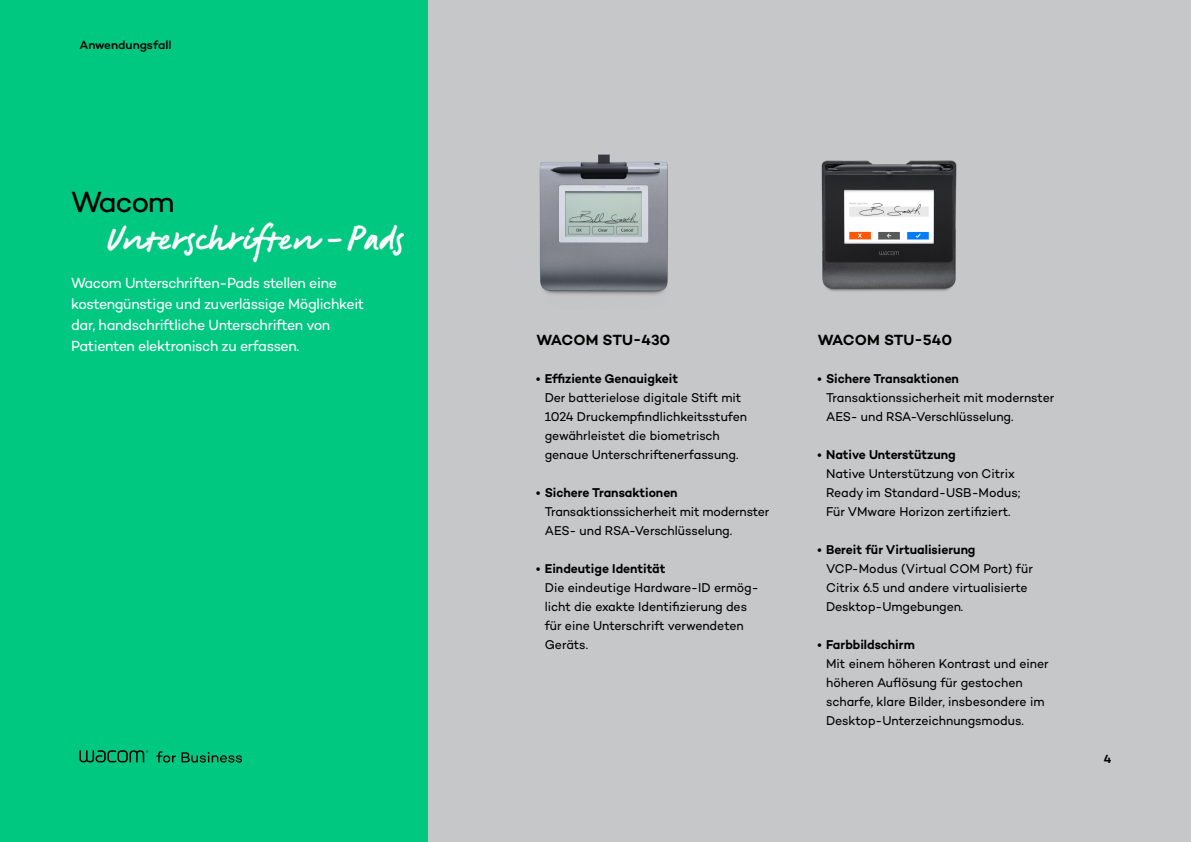
<style>
.page{position:relative;width:1191px;height:842px;background:#c5c7c8}
.page>*{position:absolute;margin:0;border:0;box-sizing:border-box;transform-origin:0 0}
.t1{font:35.8px "Signature Wacom";color:#fff}
.t2{font:29.8px "Campton Wacom";letter-spacing:-.05em;color:#000}
.t3{font:15px/21px "Campton Wacom";letter-spacing:-.025em;color:#fff;scale:.95 1}
.t4{font:600 15px "Campton Wacom";color:#000}
.t5{font:13px/19px "Campton Wacom";letter-spacing:-.005em;color:#000;scale:.95 1}
.t6{font:600 13px "Campton Wacom";letter-spacing:-.005em;color:#000;scale:.95 1}
.t7{font:500 12px "Campton Wacom";color:#000}
.t8{font:600 12px "Campton Wacom";color:#000}
</style>
<div class="page">
<div style="left:0;top:0;width:427px;height:842px;background:#00c880"></div>
<svg style="left:79px;top:750px;width:163px;height:13px"></svg>
<img style="left:821px;top:160px;width:136px;height:132px">
<img style="left:539px;top:154px;width:129px;height:141px">
<p class="t7" style="left:79px;top:37px;width:94px">Anwendungsfall</p>
<h2 class="t2" style="left:71px;top:184px;width:105px">Wacom</h2>
<h1 class="t1" style="left:106px;top:215px;width:299px">Unterschriften-Pads</h1>
<p class="t3" style="left:71px;top:272px;width:310px">Wacom Unterschriften-Pads stellen eine kostengünstige und zuverlässige Möglichkeit dar, handschriftliche Unterschriften von Patienten elektronisch zu erfassen.</p>
<p class="t4" style="left:536px;top:331px;width:135px">WACOM STU-430</p>
<p class="t6" style="left:536px;top:371px;width:151px">• Effiziente Genauigkeit</p>
<p class="t5" style="left:545px;top:388px;width:214px">Der batterielose digitale Stift mit 1024 Druckempfindlichkeitsstufen gewährleistet die biometrisch genaue Unterschriftenerfassung.</p>
<p class="t6" style="left:536px;top:485px;width:150px">• Sichere Transaktionen</p>
<p class="t5" style="left:545px;top:502px;width:238px">Transaktionssicherheit mit modernster<br>AES- und RSA-Verschlüsselung.</p>
<p class="t6" style="left:536px;top:561px;width:137px">• Eindeutige Identität</p>
<p class="t5" style="left:545px;top:578px;width:227px">Die eindeutige Hardware-ID ermög&shy;licht die exakte Identifizierung des für eine Unterschrift verwendeten<br>Geräts.</p>
<p class="t4" style="left:817px;top:331px;width:136px">WACOM STU-540</p>
<p class="t6" style="left:817px;top:371px;width:150px">• Sichere Transaktionen</p>
<p class="t5" style="left:826px;top:388px;width:242px">Transaktionssicherheit mit modernster<br>AES- und RSA-Verschlüsselung.</p>
<p class="t6" style="left:817px;top:447px;width:147px">• Native Unterstützung</p>
<p class="t5" style="left:826px;top:464px;width:206px">Native Unterstützung von Citrix<br>Ready im Standard-USB-Modus;<br>Für VMware Horizon zertifiziert.</p>
<p class="t6" style="left:817px;top:542px;width:168px">• Bereit für Virtualisierung</p>
<p class="t5" style="left:826px;top:559px;width:219px">VCP-Modus (Virtual COM Port) für<br>Citrix 6.5 und andere virtualisierte<br>Desktop-Umgebungen.</p>
<p class="t6" style="left:817px;top:637px;width:104px">• Farbbildschirm</p>
<p class="t5" style="left:826px;top:654px;width:236px">Mit einem höheren Kontrast und einer höheren Auflösung für gestochen scharfe, klare Bilder, insbesondere im Desktop-Unterzeichnungsmodus.</p>
<p class="t8" style="left:1103px;top:751px;width:9px">4</p>
</div>
